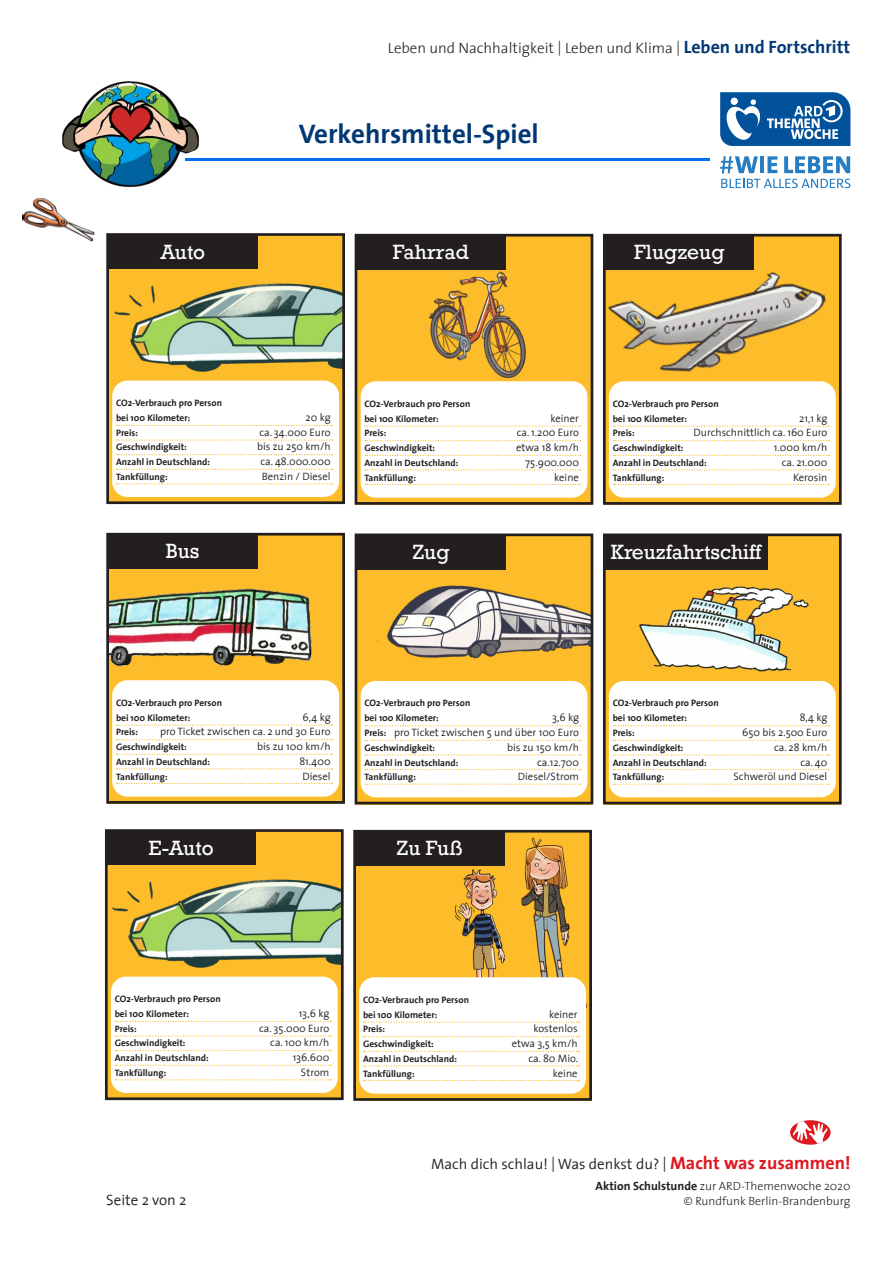
<style>
.page{position:relative;width:893px;height:1263px;background:#fff}
.page>*{position:absolute;margin:0;border:0;box-sizing:border-box;transform-origin:0 0}
.t1{font:700 27px "The Sans 7";color:#013874}
.t2{font:19.35px "Rockwell";color:#fff}
.t3{font:300 15px "The Sans 3";color:#231f20}
.t4{font:300 15px "The Sans 4";color:#231f20}
.t5{font:300 12px "The Sans 3";color:#231f20}
.t6{font:300 10.8px/14.7px "The Sans 4";color:#231f20;text-align:right}
.t7{font:700 9.45px/14.7px "The Sans 7";color:#231f20}
.s1{font-family:"The Sans 7";font-weight:700;font-size:18px;color:#013874}
.s2{font-family:"The Sans 7";font-weight:700;font-size:18px;color:#de1920}
.s3{font-family:"The Sans 7";font-weight:700}
</style>
<div class="page">
<svg style="left:720px;top:92px;width:130px;height:54px"></svg>
<hr style="left:760px;top:156px;width:4px;height:17px;background:#277dc1">
<svg style="left:767px;top:156px;width:10px;height:17px"></svg>
<svg style="left:784px;top:156px;width:66px;height:17px"></svg>
<svg style="left:720px;top:156px;width:38px;height:17px"></svg>
<svg style="left:721px;top:179px;width:129px;height:9px"></svg>
<img style="left:62px;top:81px;width:137px;height:107px">
<hr style="left:185px;top:158px;width:524px;height:3px;background:#0071ee">
<img style="left:22px;top:197px;width:73px;height:45px">
<div style="left:108px;top:234px;width:236px;height:270px;background:#fdbd2a"></div>
<div style="left:108px;top:534px;width:236px;height:270px;background:#fdbd2a"></div>
<div style="left:106px;top:830px;width:236px;height:270px;background:#fdbd2a"></div>
<div style="left:356px;top:235px;width:236px;height:270px;background:#fdbd2a"></div>
<div style="left:356px;top:535px;width:236px;height:269px;background:#fdbd2a"></div>
<div style="left:355px;top:831px;width:236px;height:270px;background:#fdbd2a"></div>
<div style="left:604px;top:235px;width:236px;height:270px;background:#fdbd2a"></div>
<div style="left:604px;top:535px;width:236px;height:269px;background:#fdbd2a"></div>
<div style="left:108px;top:234px;width:150px;height:35px;background:#231f20"></div>
<div style="left:108px;top:534px;width:150px;height:35px;background:#231f20"></div>
<div style="left:106px;top:830px;width:150px;height:35px;background:#231f20"></div>
<div style="left:356px;top:235px;width:150px;height:35px;background:#231f20"></div>
<div style="left:356px;top:535px;width:150px;height:34px;background:#231f20"></div>
<div style="left:355px;top:831px;width:150px;height:35px;background:#231f20"></div>
<div style="left:604px;top:235px;width:150px;height:35px;background:#231f20"></div>
<div style="left:604px;top:535px;width:164px;height:34px;background:#231f20"></div>
<img style="left:114px;top:284px;width:227px;height:88px">
<img style="left:113px;top:880px;width:227px;height:88px">
<div style="left:112px;top:381px;width:227px;height:116px;background:#fff;border-radius:15px"></div>
<div style="left:112px;top:680px;width:227px;height:117px;background:#fff;border-radius:15px"></div>
<div style="left:111px;top:977px;width:227px;height:116px;background:#fff;border-radius:15px"></div>
<div style="left:361px;top:381px;width:226px;height:117px;background:#fff;border-radius:15px"></div>
<div style="left:361px;top:681px;width:226px;height:116px;background:#fff;border-radius:15px"></div>
<div style="left:609px;top:381px;width:227px;height:117px;background:#fff;border-radius:15px"></div>
<div style="left:609px;top:681px;width:227px;height:116px;background:#fff;border-radius:15px"></div>
<div style="left:106px;top:233px;width:239px;height:271px;border:3px solid #231f20"></div>
<div style="left:105px;top:829px;width:239px;height:271px;border:3px solid #231f20"></div>
<div style="left:355px;top:234px;width:238px;height:271px;border:3px solid #231f20"></div>
<div style="left:353px;top:830px;width:239px;height:271px;border:3px solid #231f20"></div>
<div style="left:603px;top:234px;width:239px;height:271px;border:3px solid #231f20"></div>
<div style="left:603px;top:533px;width:239px;height:271px;border:3px solid #231f20"></div>
<svg style="left:117px;top:425px;width:215px;height:1px"></svg>
<svg style="left:117px;top:724px;width:215px;height:2px"></svg>
<svg style="left:115px;top:1021px;width:216px;height:1px"></svg>
<svg style="left:365px;top:425px;width:216px;height:2px"></svg>
<svg style="left:365px;top:725px;width:216px;height:1px"></svg>
<svg style="left:613px;top:425px;width:216px;height:2px"></svg>
<svg style="left:613px;top:725px;width:216px;height:1px"></svg>
<svg style="left:117px;top:439px;width:215px;height:2px"></svg>
<svg style="left:117px;top:739px;width:215px;height:1px"></svg>
<svg style="left:115px;top:1035px;width:216px;height:2px"></svg>
<svg style="left:365px;top:440px;width:216px;height:1px"></svg>
<svg style="left:365px;top:740px;width:216px;height:1px"></svg>
<svg style="left:613px;top:440px;width:216px;height:1px"></svg>
<svg style="left:613px;top:740px;width:216px;height:1px"></svg>
<svg style="left:117px;top:454px;width:215px;height:1px"></svg>
<svg style="left:117px;top:754px;width:215px;height:1px"></svg>
<svg style="left:115px;top:1050px;width:216px;height:1px"></svg>
<svg style="left:365px;top:455px;width:216px;height:1px"></svg>
<svg style="left:365px;top:754px;width:216px;height:1px"></svg>
<svg style="left:613px;top:455px;width:216px;height:1px"></svg>
<svg style="left:613px;top:754px;width:216px;height:1px"></svg>
<svg style="left:117px;top:469px;width:215px;height:1px"></svg>
<svg style="left:117px;top:768px;width:215px;height:1px"></svg>
<svg style="left:115px;top:1065px;width:216px;height:1px"></svg>
<svg style="left:365px;top:469px;width:216px;height:1px"></svg>
<svg style="left:365px;top:769px;width:216px;height:1px"></svg>
<svg style="left:613px;top:469px;width:216px;height:1px"></svg>
<svg style="left:613px;top:769px;width:216px;height:1px"></svg>
<svg style="left:117px;top:483px;width:215px;height:1px"></svg>
<svg style="left:117px;top:783px;width:215px;height:1px"></svg>
<svg style="left:115px;top:1079px;width:216px;height:1px"></svg>
<svg style="left:365px;top:484px;width:216px;height:1px"></svg>
<svg style="left:365px;top:783px;width:216px;height:2px"></svg>
<svg style="left:613px;top:484px;width:216px;height:1px"></svg>
<svg style="left:613px;top:783px;width:216px;height:2px"></svg>
<img style="left:430px;top:272px;width:95px;height:106px">
<img style="left:387px;top:585px;width:202px;height:74px">
<img style="left:608px;top:272px;width:221px;height:112px">
<div style="left:355px;top:533px;width:238px;height:271px;border:3px solid #231f20"></div>
<img style="left:521px;top:835px;width:70px;height:188px">
<img style="left:456px;top:870px;width:49px;height:107px">
<div style="left:359px;top:977px;width:227px;height:117px;background:#fff;border-radius:15px"></div>
<svg style="left:364px;top:1021px;width:215px;height:2px"></svg>
<svg style="left:364px;top:1036px;width:215px;height:1px"></svg>
<svg style="left:364px;top:1051px;width:215px;height:1px"></svg>
<svg style="left:364px;top:1065px;width:215px;height:1px"></svg>
<svg style="left:364px;top:1080px;width:215px;height:1px"></svg>
<img style="left:633px;top:586px;width:185px;height:95px">
<img style="left:110px;top:588px;width:202px;height:79px">
<div style="left:106px;top:533px;width:239px;height:271px;border:3px solid #231f20"></div>
<svg style="left:790px;top:1120px;width:41px;height:25px"></svg>
<svg style="left:793px;top:1120px;width:35px;height:25px"></svg>
<h3 class="t3" style="left:388px;top:36px;width:464px">Leben und Nachhaltigkeit | Leben und Klima | <span class="s1">Leben und Fortschritt</span></h3>
<h2 class="t2" style="left:160px;top:240px;width:47px">Auto</h2>
<h1 class="t1" style="left:299px;top:111px;width:242px">Verkehrsmittel-Spiel</h1>
<h2 class="t2" style="left:393px;top:240px;width:78px">Fahrrad</h2>
<h2 class="t2" style="left:634px;top:240px;width:92px">Flugzeug</h2>
<p class="t7" style="left:116px;top:395px;width:108px">CO2-Verbrauch pro Person bei 100 Kilometer:<br>Preis:<br>Geschwindigkeit:<br>Anzahl in Deutschland:<br>Tankfüllung:</p>
<h2 class="t2" style="left:166px;top:539px;width:35px">Bus</h2>
<p class="t6" style="left:257px;top:409px;width:75px">20 kg<br>ca. 34.000 Euro bis zu 250 km/h ca. 48.000.000<br>Benzin / Diesel</p>
<p class="t7" style="left:364px;top:396px;width:108px">CO2-Verbrauch pro Person bei 100 Kilometer:<br>Preis:<br>Geschwindigkeit:<br>Anzahl in Deutschland:<br>Tankfüllung:</p>
<h2 class="t2" style="left:412px;top:540px;width:39px">Zug</h2>
<p class="t6" style="left:516px;top:410px;width:64px">keiner<br>ca. 1.200 Euro etwa 18 km/h<br>75.900.000 keine</p>
<p class="t7" style="left:613px;top:396px;width:108px">CO2-Verbrauch pro Person bei 100 Kilometer:<br>Preis:<br>Geschwindigkeit:<br>Anzahl in Deutschland:<br>Tankfüllung:</p>
<p class="t6" style="left:693px;top:410px;width:135px">21,1 kg<br>Durchschnittlich ca. 160 Euro<br>1.000 km/h<br>ca. 21.000<br>Kerosin</p>
<h2 class="t2" style="left:611px;top:540px;width:152px">Kreuzfahrtschiff</h2>
<p class="t7" style="left:116px;top:695px;width:108px">CO2-Verbrauch pro Person bei 100 Kilometer:<br>Preis:<br>Geschwindigkeit:<br>Anzahl in Deutschland:<br>Tankfüllung:</p>
<p class="t6" style="left:160px;top:709px;width:172px">6,4 kg<br>pro Ticket zwischen ca. 2 und 30 Euro bis zu 100 km/h<br>81.400<br>Diesel</p>
<h2 class="t2" style="left:149px;top:836px;width:66px">E-Auto</h2>
<p class="t7" style="left:364px;top:696px;width:108px">CO2-Verbrauch pro Person bei 100 Kilometer:<br>Preis:<br>Geschwindigkeit:<br>Anzahl in Deutschland:<br>Tankfüllung:</p>
<p class="t6" style="left:394px;top:710px;width:186px">3,6 kg<br>pro Ticket zwischen 5 und über 100 Euro bis zu 150 km/h<br>ca.12.700<br>Diesel/Strom</p>
<h2 class="t2" style="left:397px;top:836px;width:67px">Zu Fuß</h2>
<p class="t7" style="left:613px;top:696px;width:108px">CO2-Verbrauch pro Person bei 100 Kilometer:<br>Preis:<br>Geschwindigkeit:<br>Anzahl in Deutschland:<br>Tankfüllung:</p>
<p class="t6" style="left:733px;top:710px;width:95px">8,4 kg<br>650 bis 2.500 Euro ca. 28 km/h<br>ca. 40<br>Schweröl und Diesel</p>
<p class="t7" style="left:115px;top:991px;width:108px">CO2-Verbrauch pro Person bei 100 Kilometer:<br>Preis:<br>Geschwindigkeit:<br>Anzahl in Deutschland:<br>Tankfüllung:</p>
<p class="t6" style="left:259px;top:1005px;width:72px">13,6 kg<br>ca. 35.000 Euro ca. 100 km/h<br>136.600<br>Strom</p>
<p class="t7" style="left:363px;top:992px;width:108px">CO2-Verbrauch pro Person bei 100 Kilometer:<br>Preis:<br>Geschwindigkeit:<br>Anzahl in Deutschland:<br>Tankfüllung:</p>
<p class="t6" style="left:512px;top:1006px;width:68px">keiner kostenlos etwa 3,5 km/h ca. 80 Mio. keine</p>
<h3 class="t4" style="left:431px;top:1151px;width:421px">Mach dich schlau! | Was denkst du? | <span class="s2">Macht was zusammen!</span></h3>
<p class="t5" style="left:595px;top:1176px;width:256px"><span class="s3">Aktion Schulstunde</span> zur ARD-Themenwoche 2020</p>
<h3 class="t4" style="left:106px;top:1187px;width:82px">Seite 2 von 2</h3>
<p class="t5" style="left:684px;top:1191px;width:168px">© Rundfunk Berlin-Brandenburg</p>
</div>
